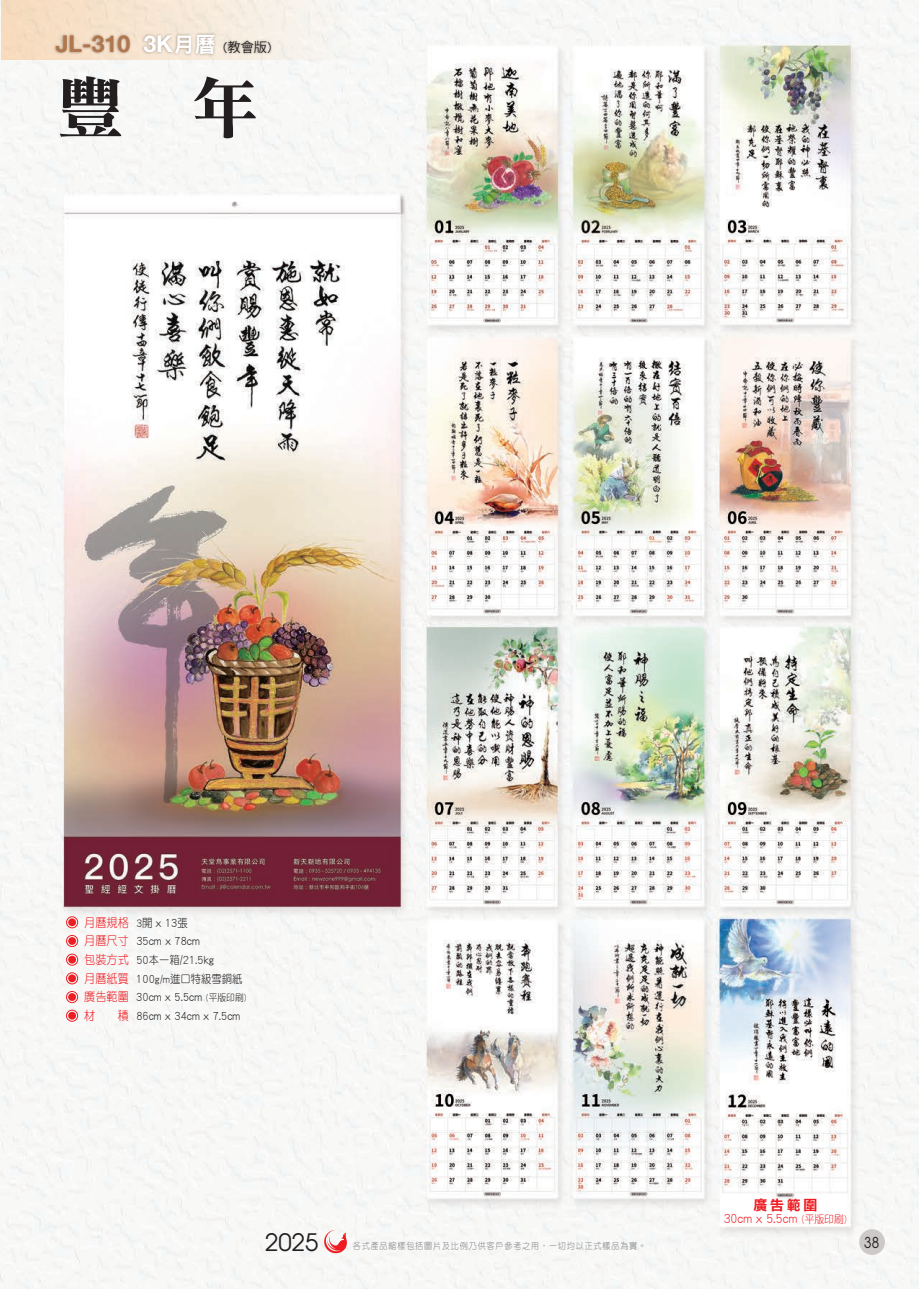
<style>
.page{position:relative;width:919px;height:1289px;background:#fff}
.page>*{position:absolute;margin:0;border:0;box-sizing:border-box;transform-origin:0 0}
.t1{font:67.5px "DF Li Song Std W7";color:#231f20}
.t2{font:24px "Avant Garde";color:#231f20}
.t3{font:700 23.1px "Helvetica Neue";color:#b0764e}
.t4{font:15px "Avant Garde";color:#231f20;scale:.9 1}
.t5{font:13.8px/12.6px "DF Yuan Std W3";color:#ee1d23;text-align:center;scale:.9 1}
.t6{font:12.45px/18.6px "DF Yuan Std W3";color:#231f20;scale:.9 1}
.t7{font:11.55px "DF Yuan Std W3";color:#231f20;scale:.9 1}
.t8{font:9px "DF Yuan Std W3";letter-spacing:.1em;color:#808285;scale:.9 1}
.s1{color:#fff}
.s2{font-family:"DF Hei Std W9";font-weight:400;font-size:21.45px;color:#fff}
.s3{font-family:"DF Hei Std W5";font-weight:400;font-size:13.2px;color:#231f20}
.s4{font-family:"Koz Go Pr 6 N";font-weight:400;font-size:13.2px;color:#231f20}
.s5{color:#ee1d23}
.s6{font-size:11.55px}
.s7{font-size:12.45px;color:#ee1d23}
.s8{font-size:12.45px}
.s9{font-size:9.75px}
.s10{font-family:"DF Li Hei Std W7"}
.s11{font-size:10.95px}
</style>
<div class="page">
<img style="left:0;top:0;width:918px;height:1288px">
<div style="left:859px;top:1229px;width:25px;height:25px;background:#cdc9c8;border-radius:50%"></div>
<svg style="left:322px;top:1229px;width:25px;height:25px"></svg>
<div style="left:1px;top:0;width:466px;height:60px;background:linear-gradient(to right,#f6dabc,#f8fdff)"></div>
<img style="left:52px;top:28px;width:224px;height:40px">
<div style="left:68px;top:918px;width:8px;height:8px;background:#ee1d23;border-radius:50%"></div>
<div style="left:66px;top:916px;width:12px;height:12px;border:1px solid #ee1d23;border-radius:50%"></div>
<div style="left:68px;top:937px;width:8px;height:7px;background:#ee1d23;border-radius:50%"></div>
<div style="left:66px;top:935px;width:12px;height:11px;border:1px solid #ee1d23;border-radius:50%"></div>
<div style="left:68px;top:974px;width:8px;height:8px;background:#ee1d23;border-radius:50%"></div>
<div style="left:66px;top:972px;width:12px;height:12px;border:1px solid #ee1d23;border-radius:50%"></div>
<div style="left:68px;top:993px;width:8px;height:7px;background:#ee1d23;border-radius:50%"></div>
<div style="left:66px;top:991px;width:12px;height:11px;border:1px solid #ee1d23;border-radius:50%"></div>
<div style="left:68px;top:955px;width:8px;height:8px;background:#ee1d23;border-radius:50%"></div>
<div style="left:66px;top:953px;width:12px;height:12px;border:1px solid #ee1d23;border-radius:50%"></div>
<div style="left:68px;top:1011px;width:8px;height:8px;background:#ee1d23;border-radius:50%"></div>
<div style="left:66px;top:1009px;width:12px;height:12px;border:1px solid #ee1d23;border-radius:50%"></div>
<p class="t3" style="left:56px;top:26px;width:217px">JL-310 <span class="s1">3K</span><span class="s2">月曆</span> <span class="s3">(</span><span class="s4">教會版</span><span class="s3">)</span></p>
<p class="t1" style="left:57px;top:71px;width:204px">豐 年</p>
<p class="t6" style="left:84px;top:912px;width:130px"><span class="s5">月曆規格</span> <span class="s6">3開</span> x 13<span class="s6">張</span><span class="s5">月曆尺寸</span> 35cm x 78cm</p>
<p class="t7" style="left:84px;top:972px;width:177px"><span class="s7">月曆紙質</span> <span class="s8">100</span>g/m進口特級雪銅紙</p>
<p class="t6" style="left:84px;top:987px;width:182px"><span class="s5">廣告範圍</span> 30cm x 5.5cm <span class="s9">(平版印刷)</span></p>
<p class="t6" style="left:84px;top:950px;width:146px"><span class="s5">包裝方式</span> 50<span class="s6">本一箱</span>/21.5kg</p>
<p class="t6" style="left:84px;top:1006px;width:175px"><span class="s5">材　　積</span> 86cm x 34cm x 7.5cm</p>
<p class="t5" style="left:723px;top:1198px;width:139px"><span class="s10">廣告範圍<br></span>30cm x 5.5cm <span class="s11">(平版印刷)</span></p>
<p class="t2" style="left:265px;top:1227px;width:55px">2025</p>
<p class="t8" style="left:353px;top:1240px;width:327px">各式產品縮樣包括圖片及比例乃供客戶參考之用，一切均以正式樣品為實。</p>
<p class="t4" style="left:864px;top:1232px;width:18px">38</p>
</div>
